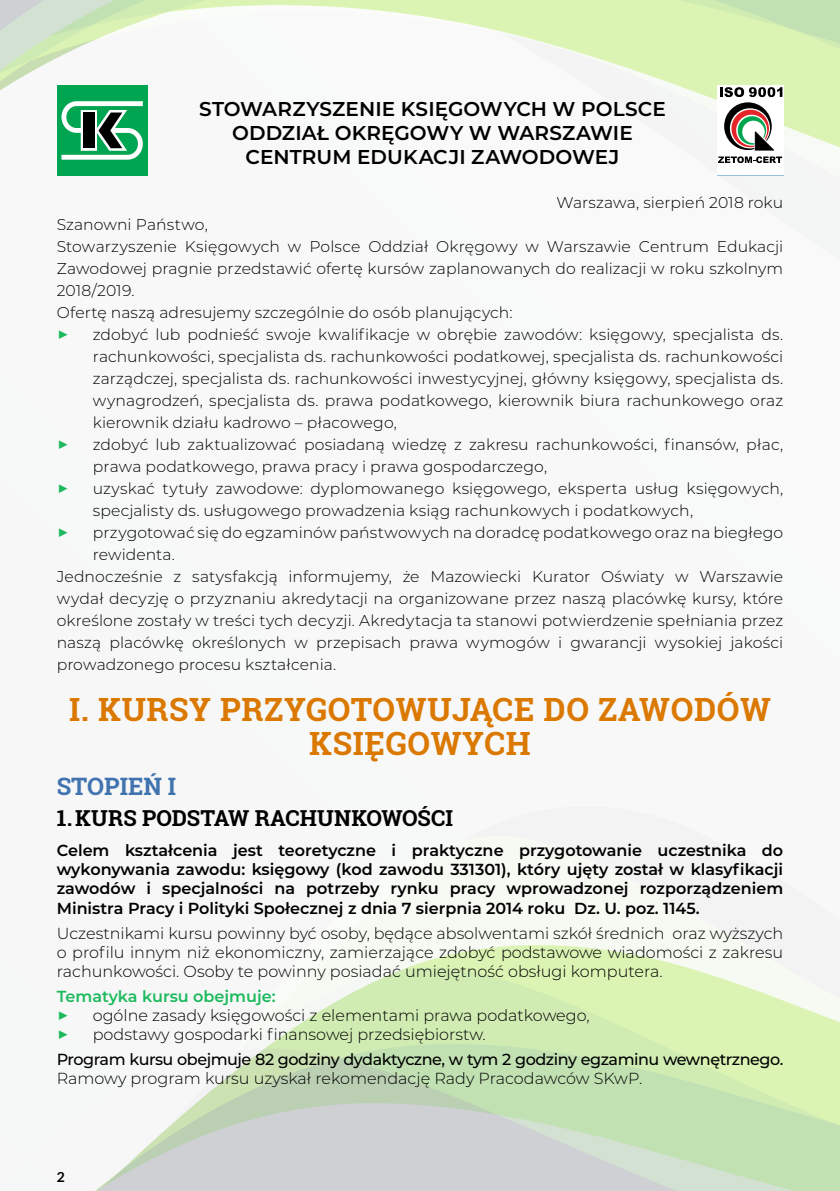
<style>
.page{position:relative;width:840px;height:1191px;background:#fff}
.page>*{position:absolute;margin:0;border:0;box-sizing:border-box;transform-origin:0 0}
.t1{font:700 32px/33.6px "Roboto Slab";letter-spacing:.02em;color:#da7800;text-align:center}
.t2{font:700 24px "Roboto Slab";color:#4173af}
.t3{font:700 22px "Roboto Slab";color:#000}
.t4{font:600 20px/24px "Montserrat";letter-spacing:.005em;color:#000;text-align:center}
.t5{font:300 16px/19.2px "Montserrat";color:#000;text-align:justify}
.t6{font:600 16px/19.2px "Montserrat";color:#000;text-align:justify}
.t7{font:500 16px "Montserrat";letter-spacing:-.03em;color:#000}
.t8{font:300 15.6px "Montserrat";letter-spacing:.005em;color:#000}
.t9{font:700 14px "Lato";color:#000}
.s1{font-weight:600;font-size:20px;color:#1dba5d}
.s2{font-weight:600;color:#1dba5d}
</style>
<div class="page">
<div style="left:0;top:0;width:839px;height:1191px;background:#f8f8f8"></div>
<svg style="left:147px;top:121px;width:692px;height:55px"></svg>
<svg style="left:0;top:0;width:839px;height:121px"></svg>
<svg style="left:409px;top:945px;width:276px;height:22px;fill:#dbf3b3"></svg>
<svg style="left:291px;top:967px;width:548px;height:63px"></svg>
<svg style="left:95px;top:1030px;width:744px;height:161px;background:#cfe0c5"></svg>
<div style="left:57px;top:85px;width:90px;height:91px;background:#00a552"></div>
<svg style="left:61px;top:101px;width:82px;height:59px"></svg>
<div style="left:83px;top:113px;width:11px;height:35px;background:#000"></div>
<svg style="left:717px;top:85px;width:65px;height:91px"></svg>
<p class="t4" style="left:199px;top:96px;width:468px">STOWARZYSZENIE KSIĘGOWYCH W POLSCE<br>ODDZIAŁ OKRĘGOWY W WARSZAWIE<br>CENTRUM EDUKACJI ZAWODOWEJ</p>
<p class="t8" style="left:556px;top:192px;width:228px">Warszawa, sierpień 2018 roku</p>
<p class="t8" style="left:57px;top:214px;width:152px">Szanowni Państwo,</p>
<p class="t8" style="left:57px;top:236px;width:727px">Stowarzyszenie Księgowych w Polsce Oddział Okręgowy w Warszawie Centrum Edukacji</p>
<p class="t8" style="left:57px;top:258px;width:727px">Zawodowej pragnie przedstawić ofertę kursów zaplanowanych do realizacji w roku szkolnym</p>
<p class="t8" style="left:57px;top:280px;width:79px">2018/2019.</p>
<p class="t8" style="left:57px;top:302px;width:457px">Ofertę naszą adresujemy szczególnie do osób planujących:</p>
<p class="t8" style="left:57px;top:324px;width:727px"><span class="s1">▶</span> zdobyć lub podnieść swoje kwalifikacje w obrębie zawodów: księgowy, specjalista ds.</p>
<p class="t8" style="left:93px;top:346px;width:691px">rachunkowości, specjalista ds. rachunkowości podatkowej, specjalista ds. rachunkowości</p>
<p class="t8" style="left:93px;top:368px;width:691px">zarządczej, specjalista ds. rachunkowości inwestycyjnej, główny księgowy, specjalista ds.</p>
<p class="t8" style="left:93px;top:390px;width:691px">wynagrodzeń, specjalista ds. prawa podatkowego, kierownik biura rachunkowego oraz</p>
<p class="t8" style="left:93px;top:412px;width:305px">kierownik działu kadrowo – płacowego,</p>
<p class="t8" style="left:57px;top:434px;width:727px"><span class="s1">▶</span> zdobyć lub zaktualizować posiadaną wiedzę z zakresu rachunkowości, finansów, płac,</p>
<p class="t8" style="left:93px;top:456px;width:455px">prawa podatkowego, prawa pracy i prawa gospodarczego,</p>
<p class="t8" style="left:57px;top:478px;width:727px"><span class="s1">▶</span> uzyskać tytuły zawodowe: dyplomowanego księgowego, eksperta usług księgowych,</p>
<p class="t8" style="left:93px;top:500px;width:601px">specjalisty ds. usługowego prowadzenia ksiąg rachunkowych i podatkowych,</p>
<p class="t8" style="left:57px;top:522px;width:727px"><span class="s1">▶</span> przygotować się do egzaminów państwowych na doradcę podatkowego oraz na biegłego</p>
<p class="t8" style="left:93px;top:544px;width:84px">rewidenta.</p>
<p class="t8" style="left:57px;top:566px;width:727px">Jednocześnie z satysfakcją informujemy, że Mazowiecki Kurator Oświaty w Warszawie</p>
<p class="t8" style="left:57px;top:588px;width:727px">wydał decyzję o przyznaniu akredytacji na organizowane przez naszą placówkę kursy, które</p>
<p class="t8" style="left:57px;top:610px;width:727px">określone zostały w treści tych decyzji. Akredytacja ta stanowi potwierdzenie spełniania przez</p>
<p class="t8" style="left:57px;top:632px;width:727px">naszą placówkę określonych w przepisach prawa wymogów i gwarancji wysokiej jakości</p>
<p class="t8" style="left:57px;top:654px;width:281px">prowadzonego procesu kształcenia.</p>
<h1 class="t1" style="left:69px;top:692px;width:703px">I. KURSY PRZYGOTOWUJĄCE DO ZAWODÓW<br>KSIĘGOWYCH</h1>
<h2 class="t2" style="left:57px;top:770px;width:121px">STOPIEŃ I</h2>
<h3 class="t3" style="left:57px;top:802px;width:397px">1. KURS PODSTAW RACHUNKOWOŚCI</h3>
<p class="t6" style="left:57px;top:840px;width:727px">Celem kształcenia jest teoretyczne i praktyczne przygotowanie uczestnika do wykonywania zawodu: księgowy (kod zawodu 331301), który ujęty został w klasyfikacji zawodów i specjalności na potrzeby rynku pracy wprowadzonej rozporządzeniem Ministra Pracy i Polityki Społecznej z dnia 7 sierpnia 2014 roku Dz. U. poz. 1145.</p>
<p class="t5" style="left:57px;top:922px;width:727px">Uczestnikami kursu powinny być osoby, będące absolwentami szkół średnich oraz wyższych o profilu innym niż ekonomiczny, zamierzające zdobyć podstawowe wiadomości z zakresu rachunkowości. Osoby te powinny posiadać umiejętność obsługi komputera.</p>
<p class="t5" style="left:57px;top:986px;width:534px;text-align:left"><span class="s2">Tematyka kursu obejmuje:<br></span><span class="s1">▶</span> ogólne zasady księgowości z elementami prawa podatkowego, <span class="s1">▶</span> podstawy gospodarki finansowej przedsiębiorstw.</p>
<p class="t7" style="left:57px;top:1048px;width:727px">Program kursu obejmuje 82 godziny dydaktyczne, w tym 2 godziny egzaminu wewnętrznego.</p>
<p class="t5" style="left:57px;top:1068px;width:586px">Ramowy program kursu uzyskał rekomendację Rady Pracodawców SKwP.</p>
<p class="t9" style="left:57px;top:1166px;width:10px">2</p>
</div>
